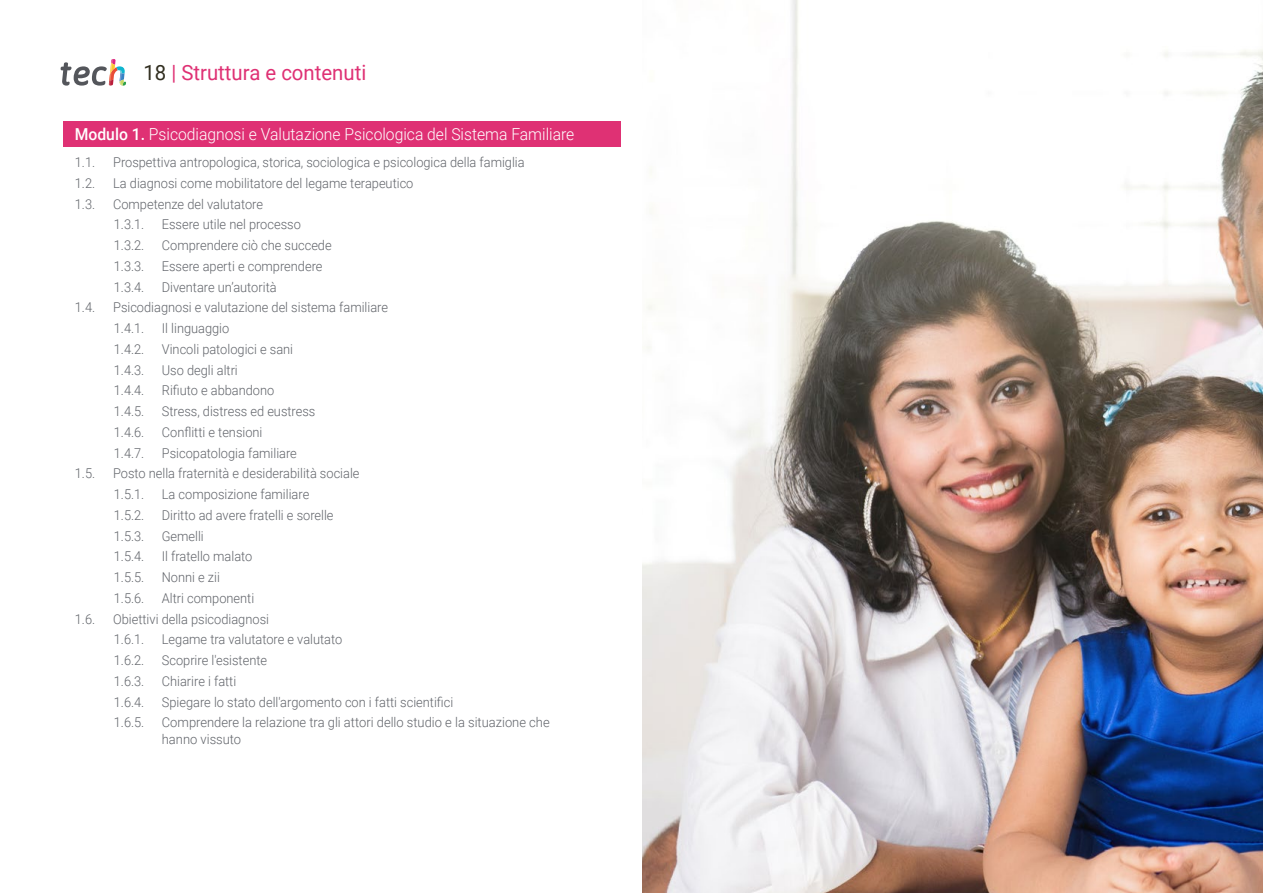
<style>
.page{position:relative;width:1263px;height:893px;background:#fff}
.page>*{position:absolute;margin:0;border:0;box-sizing:border-box;transform-origin:0 0}
.t1{font:21px "Roboto";color:#df3174}
.t2{font:300 16.5px "Roboto";color:#fff;scale:.95 1}
.t3{font:300 13.5px/20.7px "Roboto";color:#61646a;scale:.95 1}
.t4{font:300 13.5px/16.5px "Roboto";color:#61646a;scale:.96 1}
.s1{color:#312e20}
.s2{font-weight:500}
</style>
<div class="page">
<svg style="left:61px;top:59px;width:65px;height:27px"></svg>
<div style="left:64px;top:121px;width:557px;height:25px;background:#df3174"></div>
<img style="left:642px;top:0;width:621px;height:893px">
<h1 class="t1" style="left:144px;top:57px;width:224px"><span class="s1">18</span> | Struttura e contenuti</h1>
<p class="t2" style="left:75px;top:123px;width:527px"><span class="s2">Modulo 1.</span> Psicodiagnosi e Valutazione Psicologica del Sistema Familiare</p>
<p class="t3" style="left:75px;top:151px;width:23px">1.1.</p>
<p class="t3" style="left:113px;top:151px;width:435px">Prospettiva antropologica, storica, sociologica e psicologica della famiglia</p>
<p class="t3" style="left:75px;top:172px;width:23px">1.2.</p>
<p class="t3" style="left:113px;top:172px;width:318px">La diagnosi come mobilitatore del legame terapeutico</p>
<p class="t3" style="left:75px;top:193px;width:23px">1.3.</p>
<p class="t3" style="left:113px;top:193px;width:159px">Competenze del valutatore<br>1.3.1.</p>
<p class="t3" style="left:162px;top:214px;width:148px">Essere utile nel processo</p>
<p class="t3" style="left:114px;top:234px;width:34px">1.3.2.</p>
<p class="t3" style="left:162px;top:234px;width:180px">Comprendere ciò che succede</p>
<p class="t3" style="left:114px;top:255px;width:34px">1.3.3.</p>
<p class="t3" style="left:162px;top:255px;width:171px">Essere aperti e comprendere</p>
<p class="t3" style="left:114px;top:276px;width:34px">1.3.4.</p>
<p class="t3" style="left:162px;top:276px;width:122px">Diventare un’autorità</p>
<p class="t3" style="left:75px;top:297px;width:23px">1.4.</p>
<p class="t3" style="left:113px;top:297px;width:291px">Psicodiagnosi e valutazione del sistema familiare<br>1.4.1.</p>
<p class="t3" style="left:162px;top:317px;width:73px">Il linguaggio</p>
<p class="t3" style="left:114px;top:338px;width:34px">1.4.2.</p>
<p class="t3" style="left:162px;top:338px;width:140px">Vincoli patologici e sani</p>
<p class="t3" style="left:114px;top:359px;width:34px">1.4.3.</p>
<p class="t3" style="left:162px;top:359px;width:82px">Uso degli altri</p>
<p class="t3" style="left:114px;top:380px;width:34px">1.4.4.</p>
<p class="t3" style="left:162px;top:380px;width:120px">Rifiuto e abbandono</p>
<p class="t3" style="left:114px;top:400px;width:34px">1.4.5.</p>
<p class="t3" style="left:162px;top:400px;width:163px">Stress, distress ed eustress</p>
<p class="t3" style="left:114px;top:421px;width:34px">1.4.6.</p>
<p class="t3" style="left:162px;top:421px;width:107px">Conflitti e tensioni</p>
<p class="t3" style="left:114px;top:442px;width:34px">1.4.7.</p>
<p class="t3" style="left:162px;top:442px;width:144px">Psicopatologia familiare</p>
<p class="t3" style="left:75px;top:463px;width:23px">1.5.</p>
<p class="t3" style="left:113px;top:463px;width:261px">Posto nella fraternità e desiderabilità sociale<br>1.5.1.</p>
<p class="t3" style="left:162px;top:483px;width:157px">La composizione familiare</p>
<p class="t3" style="left:114px;top:504px;width:34px">1.5.2.</p>
<p class="t3" style="left:162px;top:504px;width:182px">Diritto ad avere fratelli e sorelle</p>
<p class="t3" style="left:114px;top:525px;width:34px">1.5.3.</p>
<p class="t3" style="left:162px;top:525px;width:46px">Gemelli</p>
<p class="t3" style="left:114px;top:546px;width:34px">1.5.4.</p>
<p class="t3" style="left:162px;top:546px;width:97px">Il fratello malato</p>
<p class="t3" style="left:114px;top:566px;width:34px">1.5.5.</p>
<p class="t3" style="left:162px;top:566px;width:63px">Nonni e zii</p>
<p class="t3" style="left:114px;top:587px;width:34px">1.5.6.</p>
<p class="t3" style="left:162px;top:587px;width:99px">Altri componenti</p>
<p class="t3" style="left:75px;top:608px;width:23px">1.6.</p>
<p class="t3" style="left:113px;top:608px;width:166px">Obiettivi della psicodiagnosi<br>1.6.1.</p>
<p class="t3" style="left:162px;top:629px;width:191px">Legame tra valutatore e valutato</p>
<p class="t3" style="left:114px;top:649px;width:34px">1.6.2.</p>
<p class="t3" style="left:162px;top:649px;width:112px">Scoprire l'esistente</p>
<p class="t3" style="left:114px;top:670px;width:34px">1.6.3.</p>
<p class="t3" style="left:162px;top:670px;width:80px">Chiarire i fatti</p>
<p class="t3" style="left:114px;top:691px;width:34px">1.6.4.</p>
<p class="t3" style="left:162px;top:691px;width:308px">Spiegare lo stato dell'argomento con i fatti scientifici</p>
<p class="t3" style="left:114px;top:712px;width:34px">1.6.5.</p>
<p class="t4" style="left:162px;top:714px;width:405px">Comprendere la relazione tra gli attori dello studio e la situazione che hanno vissuto</p>
</div>
